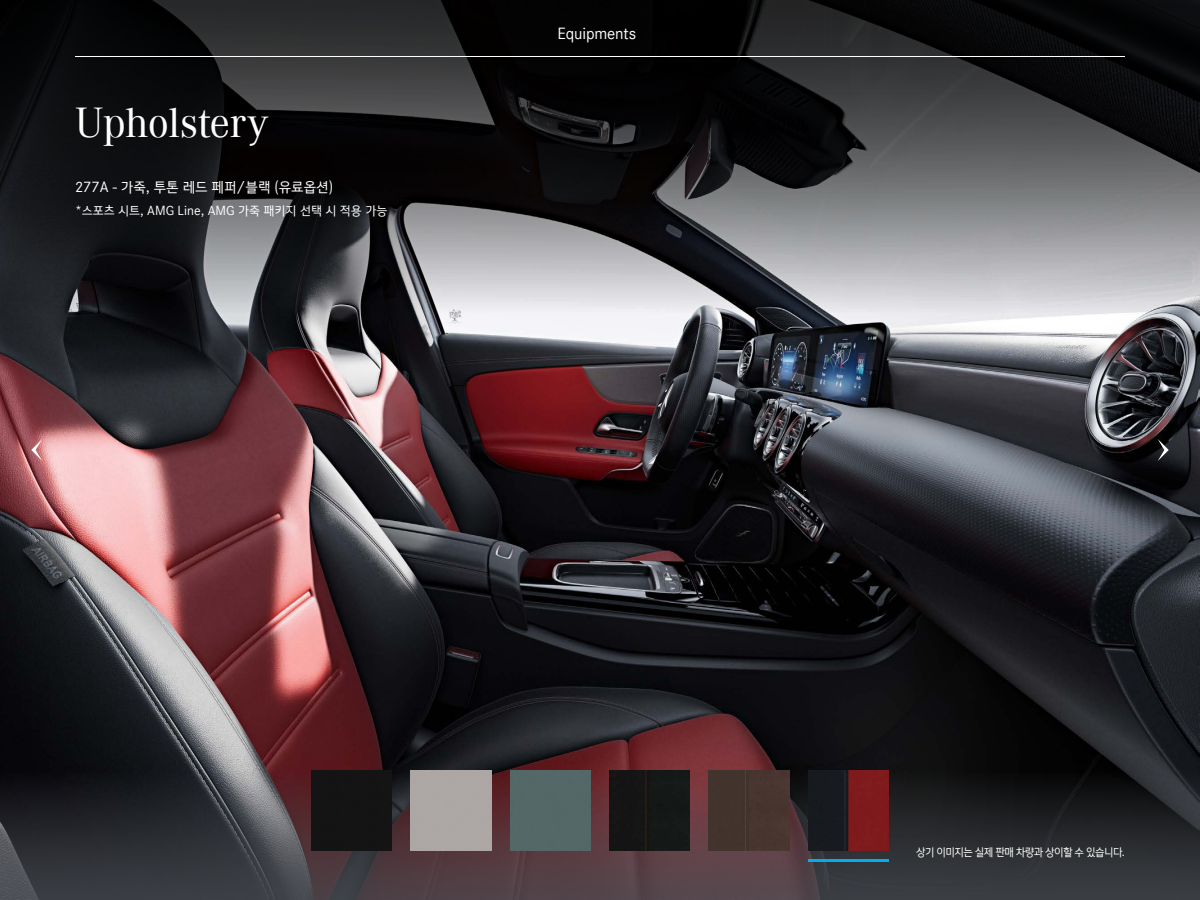
<style>
.page{position:relative;width:1200px;height:900px;background:#fff}
.page>*{position:absolute;margin:0;border:0;box-sizing:border-box;transform-origin:0 0}
.t1{font:43.75px "MBK Corporate A";letter-spacing:-.01em;color:#fff}
.t2{font:16.88px "MBK Corporate S";letter-spacing:-.01em;color:#fff}
.t3{font:15.62px "MBK Corporate S";color:#fff}
.t4{font:13.75px "MBK Corporate S";color:#fff}
.t5{font:12.38px "MBK Corporate S";letter-spacing:-.04em;color:#fff;scale:.95 1}
</style>
<div class="page">
<img style="left:0;top:312px;width:1200px;height:458px">
<svg style="left:0;top:0;width:1200px;height:312px;background:#3d3d3f"></svg>
<svg style="left:0;top:770px;width:1200px;height:130px;background:#383337"></svg>
<hr style="left:808px;top:859px;width:81px;height:3px;background:#00adef">
<hr style="left:75px;top:56px;width:1050px;height:1px;background:#fff">
<div style="left:411px;top:770px;width:80px;height:81px;background:#aca7a4"></div>
<div style="left:311px;top:770px;width:81px;height:81px;background:#141414"></div>
<div style="left:510px;top:770px;width:81px;height:81px;background:#546867"></div>
<div style="left:609px;top:770px;width:81px;height:81px;background:#141716"></div>
<div style="left:709px;top:770px;width:80px;height:81px;background:#45342d"></div>
<img style="left:808px;top:770px;width:81px;height:81px">
<svg style="left:31px;top:439px;width:11px;height:22px"></svg>
<svg style="left:1158px;top:439px;width:11px;height:22px"></svg>
<h1 class="t1" style="left:75px;top:99px;width:195px">Upholstery</h1>
<p class="t3" style="left:75px;top:178px;width:260px">277 -A 가죽, 투톤 레드 페퍼/블랙 (유료옵션(</p>
<p class="t4" style="left:75px;top:203px;width:314px">*스포츠 시트, AMG Line, AMG 가죽 패키지 선택 시 적용 가능</p>
<p class="t2" style="left:558px;top:24px;width:80px">Equipments</p>
<p class="t5" style="left:916px;top:845px;width:221px">상기 이미지는 실제 판매 차량과 상이할 수 있습니다.</p>
</div>
